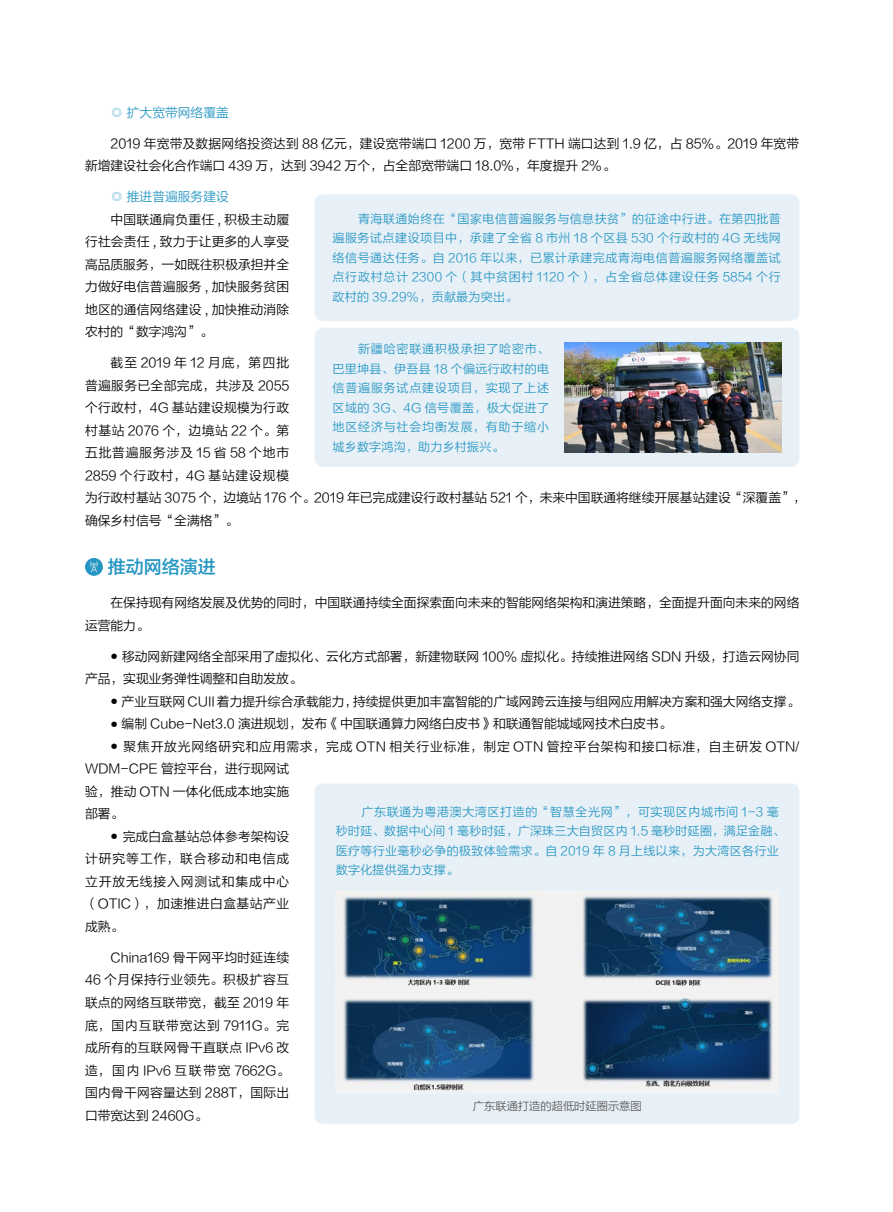
<style>
.page{position:relative;width:893px;height:1212px;background:#fff}
.page>*{position:absolute;margin:0;border:0;box-sizing:border-box;transform-origin:0 0}
.t1{font:18px "FZLTZHK GBK1 0";color:#2596c2}
.t2{font:12.75px/22.5px "FZLTXIHK GBK1 0";color:#000}
.t3{font:12.75px/22.5px "FZLTXIHK GBK1 0";letter-spacing:.065em;color:#000}
.t4{font:12.75px "FZLTXIHK GBK1 0";color:#2596c2}
.t5{font:12px/19.5px "FZLTXIHK GBK1 0";letter-spacing:.025em;color:#2596c2;text-align:justify}
.t6{font:11.25px "FZLTXIHK GBK1 0";color:#595757}
.s1{font-size:7.5px}
</style>
<div class="page">
<div style="left:315px;top:194px;width:484px;height:127px;background:#e7f0f7;border-radius:9px"></div>
<div style="left:315px;top:328px;width:484px;height:139px;background:#e7f0f7;border-radius:9px"></div>
<img style="left:564px;top:343px;width:217px;height:109px">
<div style="left:85px;top:558px;width:18px;height:18px;background:#2596c2;border-radius:50%"></div>
<svg style="left:90px;top:561px;width:8px;height:11px"></svg>
<div style="left:315px;top:783px;width:484px;height:341px;background:#e7f0f7;border-radius:8px"></div>
<img style="left:336px;top:891px;width:443px;height:202px">
<p class="t4" style="left:111px;top:105px;width:120px">◎ 扩大宽带网络覆盖</p>
<p class="t2" style="left:85px;top:132px;width:716px;text-indent:26px">2019 年宽带及数据网络投资达到 88 亿元，建设宽带端口 1200 万，宽带 FTTH 端口达到 1.9 亿，占 85%。2019 年宽带新增建设社会化合作端口 439 万，达到 3942 万个，占全部宽带端口 18.0%，年度提升 2%。</p>
<p class="t4" style="left:111px;top:190px;width:120px">◎ 推进普遍服务建设</p>
<p class="t2" style="left:85px;top:208px;width:206px;text-align:justify;text-indent:26px">中国联通肩负重任 , 积极主动履行社会责任 , 致力于让更多的人享受高品质服务，一如既往积极承担并全力做好电信普遍服务 , 加快服务贫困地区的通信网络建设 , 加快推动消除农村的“数字鸿沟”。</p>
<p class="t2" style="left:85px;top:352px;width:722px;text-indent:26px">截至 2019 年 12 月底，第四批<br>普遍服务已全部完成，共涉及 2055<br>个行政村，4G 基站建设规模为行政<br>村基站 2076 个，边境站 22 个。第<br>五批普遍服务涉及 15 省 58 个地市<br>2859 个行政村，4G 基站建设规模<br>为行政村基站 3075 个，边境站 176 个。2019 年已完成建设行政村基站 521 个，未来中国联通将继续开展基站建设“深覆盖”，确保乡村信号“全满格”。</p>
<p class="t5" style="left:333px;top:209px;width:450px;text-indent:26px">青海联通始终在“国家电信普遍服务与信息扶贫”的征途中行进。在第四批普遍服务试点建设项目中，承建了全省 8 市州 18 个区县 530 个行政村的 4G 无线网络信号通达任务。自 2016 年以来，已累计承建完成青海电信普遍服务网络覆盖试点行政村总计 2300 个（其中贫困村 1120 个），占全省总体建设任务 5854 个行政村的 39.29%，贡献最为突出。</p>
<p class="t5" style="left:333px;top:339px;width:218px;text-indent:26px">新疆哈密联通积极承担了哈密市、巴里坤县、伊吾县 18 个偏远行政村的电信普遍服务试点建设项目，实现了上述区域的 3G、4G 信号覆盖，极大促进了地区经济与社会均衡发展，有助于缩小城乡数字鸿沟，助力乡村振兴。</p>
<h1 class="t1" style="left:108px;top:557px;width:109px">推动网络演进</h1>
<p class="t2" style="left:85px;top:592px;width:716px;text-indent:26px">在保持现有网络发展及优势的同时，中国联通持续全面探索面向未来的智能网络架构和演进策略，全面提升面向未来的网络运营能力。</p>
<p class="t2" style="left:85px;top:645px;width:716px;text-indent:26px"><span class="s1">●</span> 移动网新建网络全部采用了虚拟化、云化方式部署，新建物联网 100% 虚拟化。持续推进网络 SDN 升级，打造云网协同产品，实现业务弹性调整和自助发放。</p>
<p class="t2" style="left:111px;top:690px;width:690px"><span class="s1">●</span> 产业互联网 CUII 着力提升综合承载能力，持续提供更加丰富智能的广域网跨云连接与组网应用解决方案和强大网络支撑。</p>
<p class="t2" style="left:111px;top:713px;width:562px"><span class="s1">●</span> 编制 Cube-Net3.0 演进规划，发布《中国联通算力网络白皮书》和联通智能城域网技术白皮书。</p>
<p class="t3" style="left:85px;top:735px;width:716px;text-indent:26px"><span class="s1">●</span> 聚焦开放光网络研究和应用需求，完成 OTN 相关行业标准，制定 OTN 管控平台架构和接口标准，自主研发 OTN/<br>WDM-CPE 管控平台，进行现网试<br>验，推动 OTN 一体化低成本地实施<br>部署。</p>
<p class="t2" style="left:85px;top:825px;width:206px;text-align:justify;text-indent:26px"><span class="s1">●</span> 完成白盒基站总体参考架构设计研究等工作，联合移动和电信成立开放无线接入网测试和集成中心（OTIC），加速推进白盒基站产业成熟。</p>
<p class="t2" style="left:85px;top:946px;width:206px;text-align:justify;text-indent:26px">China169 骨干网平均时延连续46 个月保持行业领先。积极扩容互联点的网络互联带宽，截至 2019 年底，国内互联带宽达到 7911G。完成所有的互联网骨干直联点 IPv6 改造，国内 IPv6 互联带宽 7662G。国内骨干网容量达到 288T，国际出口带宽达到 2460G。</p>
<p class="t5" style="left:336px;top:802px;width:450px;text-align:left;text-indent:26px">广东联通为粤港澳大湾区打造的“智慧全光网”，可实现区内城市间 1-3 毫秒时延、数据中心间 1 毫秒时延，广深珠三大自贸区内 1.5 毫秒时延圈，满足金融、医疗等行业毫秒必争的极致体验需求。自 2019 年 8 月上线以来，为大湾区各行业数字化提供强力支撑。</p>
<p class="t6" style="left:473px;top:1100px;width:170px">广东联通打造的超低时延圈示意图</p>
</div>
